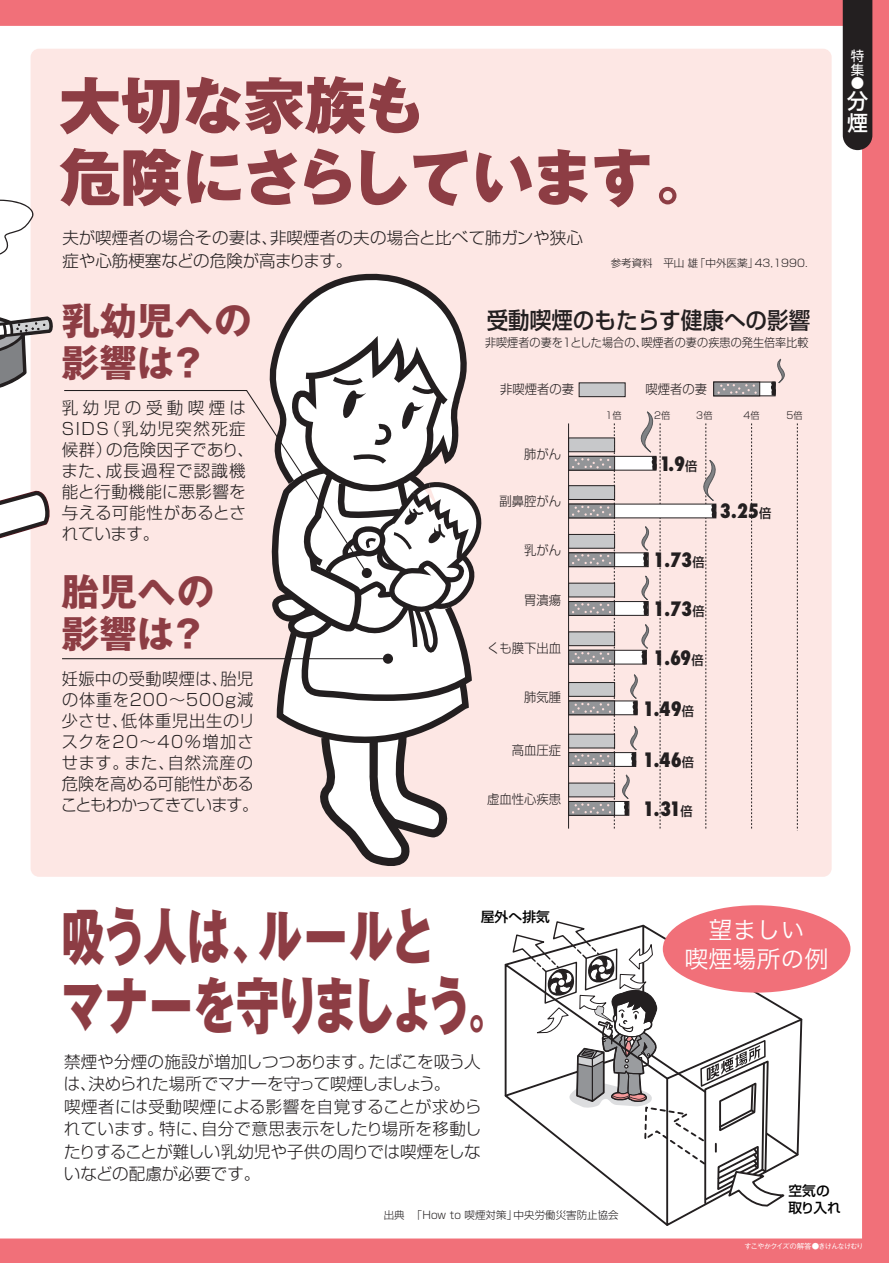
<style>
.page{position:relative;width:889px;height:1263px;background:#fff}
.page>*{position:absolute;margin:0;border:0;box-sizing:border-box;transform-origin:0 0}
.t1{font:61.5px/69px "Gothic MB101 hea";letter-spacing:-.02em;color:#8d3d44;scale:.71 1}
.t2{font:61.5px/72px "Gothic MB101 hea";letter-spacing:-.02em;color:#8d3d44}
.t3{font:700 37.5px/42px "Gothic MB101";color:#8d3d44}
.t4{font:24px/28.5px "Taka Hand heavy 83 pv RKSJ H";color:#fff;text-align:center}
.t5{font:500 23.1px "Shin Go";color:#231f20;scale:.93 1}
.t6{font:500 21px/21.6px "Shin Go";color:#fff}
.t7{font:800 condensed 19.35px "Futura";color:#231f20;scale:.96 1}
.t8{font:300 16.5px/22.5px "Shin Go";letter-spacing:.01em;color:#231f20}
.t9{font:300 16.5px/21px "Shin Go";letter-spacing:.03em;color:#231f20}
.t10{font:300 16.5px/21px "Shin Go";letter-spacing:.035em;color:#231f20}
.t11{font:500 13.8px/16.8px "Shin Go";color:#000}
.t12{font:13.5px/14px "Shin Go";color:#fff;text-align:justify}
.t13{font:300 12.9px "Shin Go";color:#231f20;scale:.96 1}
.t14{font:300 11.85px "Shin Go";color:#231f20;scale:.93 1}
.t15{font:300 10.5px "Shin Go";color:#231f20}
.t16{font:300 9.6px "Shin Go";color:#231f20;scale:.96 1}
.t17{font:500 7.5px "Gothic BBB";letter-spacing:-.15em;color:#fff}
.s1{font-family:"Shin Go";font-weight:500;font-stretch:normal;font-size:12.9px}
</style>
<div class="page">
<div style="left:862px;top:1px;width:27px;height:1262px;background:#f17079"></div>
<div style="left:0;top:0;width:889px;height:26px;background:#f17079"></div>
<div style="left:0;top:1238px;width:889px;height:25px;background:#f17079"></div>
<div style="left:842px;top:0;width:30px;height:150px;background:#231f20"></div>
<div style="left:31px;top:49px;width:800px;height:828px;background:#fde7e4"></div>
<div style="left:263px;top:257px;width:211px;height:9px;background:#fde7e4"></div>
<svg style="left:751px;top:423px;width:1px;height:406px"></svg>
<svg style="left:797px;top:423px;width:1px;height:408px"></svg>
<svg style="left:615px;top:803px;width:6px;height:11px"></svg>
<div style="left:568px;top:801px;width:61px;height:15px;border:1px solid #231f20"></div>
<svg style="left:615px;top:754px;width:6px;height:11px"></svg>
<div style="left:568px;top:752px;width:68px;height:15px;border:1px solid #231f20"></div>
<svg style="left:615px;top:702px;width:6px;height:11px"></svg>
<div style="left:568px;top:700px;width:69px;height:15px;border:1px solid #231f20"></div>
<svg style="left:615px;top:652px;width:6px;height:10px"></svg>
<div style="left:568px;top:650px;width:79px;height:14px;border:1px solid #231f20"></div>
<svg style="left:615px;top:603px;width:6px;height:11px"></svg>
<div style="left:568px;top:601px;width:80px;height:15px;border:1px solid #231f20"></div>
<svg style="left:615px;top:554px;width:6px;height:11px"></svg>
<div style="left:568px;top:552px;width:80px;height:15px;border:1px solid #231f20"></div>
<div style="left:568px;top:504px;width:148px;height:14px;background:#fff"></div>
<svg style="left:615px;top:458px;width:6px;height:11px"></svg>
<div style="left:568px;top:456px;width:88px;height:15px;border:1px solid #231f20"></div>
<div style="left:713px;top:382px;width:62px;height:14px;background:#fff"></div>
<svg style="left:771px;top:359px;width:15px;height:37px"></svg>
<svg style="left:621px;top:411px;width:39px;height:418px;background:#ead9d7"></svg>
<svg style="left:701px;top:423px;width:16px;height:406px;background:#efdbd8"></svg>
<div style="left:713px;top:382px;width:46px;height:14px;background:#939598"></div>
<div style="left:713px;top:382px;width:47px;height:14px;border:1px solid #231f20"></div>
<svg style="left:61px;top:266px;width:424px;height:609px"></svg>
<svg style="left:0;top:198px;width:53px;height:419px"></svg>
<svg style="left:717px;top:384px;width:39px;height:10px"></svg>
<svg style="left:567px;top:422px;width:48px;height:407px;background:#c8bebe"></svg>
<div style="left:579px;top:383px;width:46px;height:14px;background:#c7c8ca"></div>
<div style="left:578px;top:382px;width:47px;height:15px;border:1px solid #231f20"></div>
<svg style="left:504px;top:921px;width:299px;height:305px"></svg>
<div style="left:663px;top:905px;width:187px;height:88px;background:#f17079;border-radius:50%"></div>
<h1 class="t2" style="left:59px;top:62px;width:658px">大切な家族も<br>危険にさらしています。</h1>
<p class="t8" style="left:62px;top:226px;width:522px">夫が喫煙者の場合その妻は、非喫煙者の夫の場合と比べて肺ガンや狭心症や心筋梗塞などの危険が高まります。</p>
<h2 class="t3" style="left:62px;top:296px;width:191px">乳幼児への影響は？</h2>
<p class="t15" style="left:611px;top:257px;width:199px">参考資料　平山雄「中外医薬」43,1990.</p>
<h3 class="t5" style="left:487px;top:305px;width:349px">受動喫煙のもたらす健康への影響</h3>
<p class="t14" style="left:485px;top:335px;width:349px">非喫煙者の妻を1とした場合の、喫煙者の妻の疾患の発生倍率比較</p>
<p class="t13" style="left:500px;top:380px;width:79px">非喫煙者の妻</p>
<p class="t13" style="left:645px;top:380px;width:66px">喫煙者の妻</p>
<p class="t10" style="left:61px;top:397px;width:194px">乳幼児の受動喫煙は<br>SIDS（乳幼児突然死症候群）の危険因子であり、また、成長過程で認識機能と行動機能に悪影響を与える可能性があるとされています。</p>
<h2 class="t3" style="left:62px;top:567px;width:154px">胎児への影響は？</h2>
<p class="t9" style="left:61px;top:667px;width:199px">妊娠中の受動喫煙は、胎児の体重を200～500g減少させ、低体重児出生のリスクを20～40％増加させます。また、自然流産の危険を高める可能性があることもわかってきています。</p>
<p class="t13" style="left:524px;top:445px;width:40px">肺がん</p>
<p class="t13" style="left:499px;top:493px;width:66px">副鼻腔がん</p>
<p class="t13" style="left:524px;top:542px;width:40px">乳がん</p>
<p class="t13" style="left:524px;top:592px;width:40px">胃潰瘍</p>
<p class="t13" style="left:487px;top:639px;width:79px">くも膜下出血</p>
<p class="t13" style="left:524px;top:689px;width:40px">肺気腫</p>
<p class="t13" style="left:512px;top:742px;width:53px">高血圧症</p>
<p class="t13" style="left:487px;top:791px;width:79px">虚血性心疾患</p>
<p class="t16" style="left:605px;top:409px;width:18px">1倍</p>
<p class="t16" style="left:654px;top:409px;width:18px">2倍</p>
<p class="t16" style="left:696px;top:409px;width:18px">3倍</p>
<p class="t16" style="left:743px;top:409px;width:18px">4倍</p>
<p class="t16" style="left:786px;top:409px;width:18px">5倍</p>
<p class="t7" style="left:659px;top:452px;width:41px">1.9<span class="s1">倍</span></p>
<p class="t7" style="left:720px;top:498px;width:55px">3.25<span class="s1">倍</span></p>
<p class="t7" style="left:653px;top:547px;width:55px">1.73<span class="s1">倍</span></p>
<p class="t7" style="left:653px;top:596px;width:55px">1.73<span class="s1">倍</span></p>
<p class="t7" style="left:653px;top:645px;width:54px">1.69<span class="s1">倍</span></p>
<p class="t7" style="left:643px;top:696px;width:55px">1.49<span class="s1">倍</span></p>
<p class="t7" style="left:643px;top:747px;width:55px">1.46<span class="s1">倍</span></p>
<p class="t7" style="left:643px;top:796px;width:54px">1.31<span class="s1">倍</span></p>
<p class="t12" style="left:851px;top:48px;width:15px">特集●</p>
<p class="t6" style="left:847px;top:89px;width:22px">分煙</p>
<h1 class="t1" style="left:61px;top:895px;width:635px">吸う人は、ルールと<br>マナーを守りましょう。</h1>
<p class="t11" style="left:481px;top:908px;width:71px">屋外へ排気</p>
<p class="t8" style="left:64px;top:1050px;width:419px">禁煙や分煙の施設が増加しつつあります。たばこを吸う人は、決められた場所でマナーを守って喫煙しましょう。<br>喫煙者には受動喫煙による影響を自覚することが求められています。特に、自分で意思表示をしたり場所を移動したりすることが難しい乳幼児や子供の周りでは喫煙をしないなどの配慮が必要です。</p>
<h3 class="t4" style="left:684px;top:914px;width:146px">望ましい<br>喫煙場所の例</h3>
<p class="t15" style="left:384px;top:1208px;width:236px">出典　「How to 喫煙対策」中央労働災害防止協会</p>
<p class="t11" style="left:788px;top:1181px;width:54px">空気の取り入れ</p>
<p class="t17" style="left:744px;top:1242px;width:121px">すこやかクイズの解答●きけんなけむり</p>
</div>
